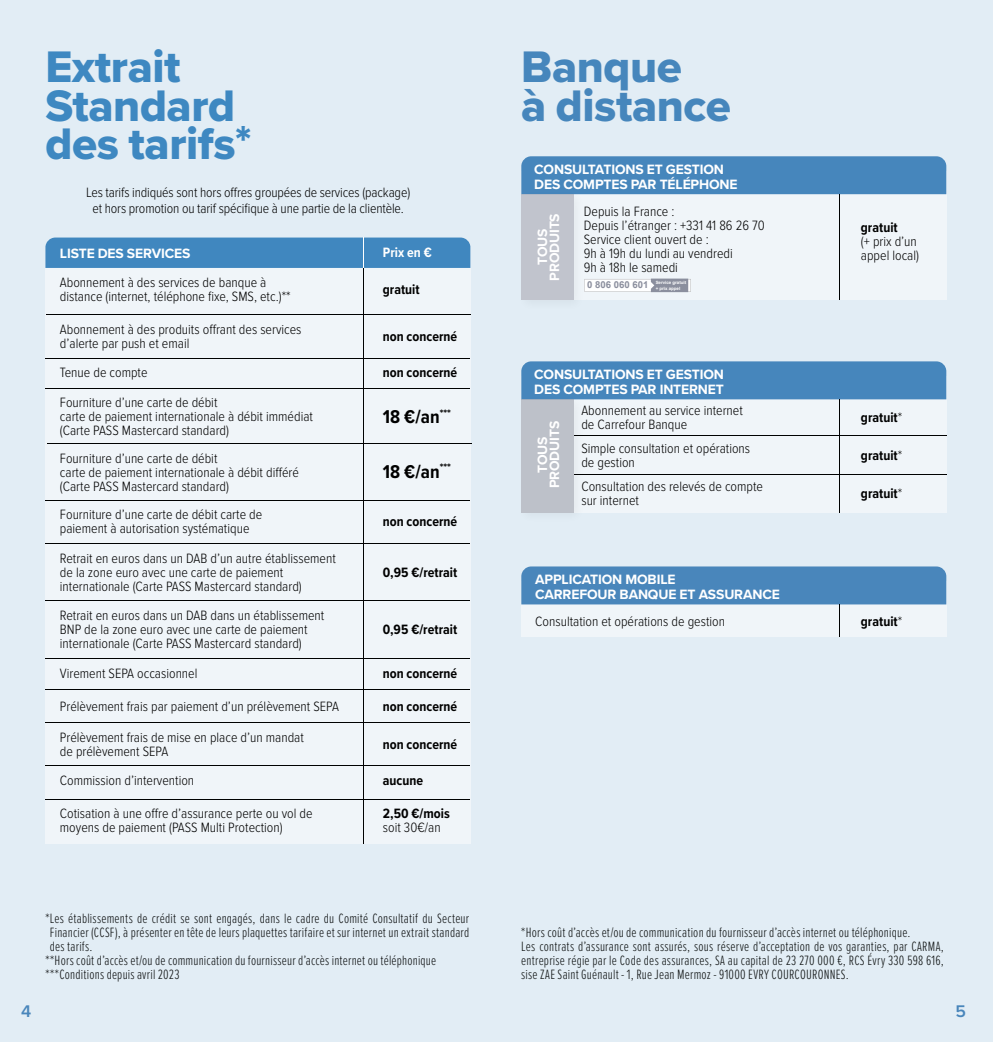
<style>
.page{position:relative;width:993px;height:1042px;background:#fff}
.page>*{position:absolute;margin:0;border:0;box-sizing:border-box;transform-origin:0 0}
.t1{font:45.85px/38.5px "Proxima Nova Extrabld";letter-spacing:-.01em;color:#3e88c1}
.t2{font:45.85px/38.5px "Proxima Nova Extrabld";letter-spacing:-.01em;color:#4686bc}
.t3{font:700 19.25px "Proxima Nova Cond";color:#000}
.t4{font:600 17.5px "Proxima Nova";color:#4986bb}
.t5{font:300 14px/14px "Proxima Nova Cond";color:#000}
.t6{font:300 14px/14px "Proxima Nova Ex Cn";letter-spacing:.015em;color:#131717}
.t7{font:300 14px "Proxima Nova Ex Cn";letter-spacing:.015em;color:#131617}
.t8{font:700 14px/14.9px "Proxima Nova";letter-spacing:-.01em;color:#fff}
.t9{font:700 14px "Proxima Nova Cond";color:#000}
.t10{font:700 14px "Proxima Nova Cond";color:#fff}
.t11{font:700 9.62px "Arial";color:#8b8f9e}
.t12{font:700 4.38px "Arial";color:#fff}
.s1{font-weight:300}
</style>
<div class="page">
<div style="left:0;top:0;width:992px;height:1042px;background:#e2edf5"></div>
<div style="left:521px;top:171px;width:424px;height:129px;background:#f0f5f9"></div>
<div style="left:521px;top:156px;width:424px;height:38px;background:#4686bc"></div>
<div style="left:515px;top:188px;width:72px;height:125px;background:#000;opacity:.1"></div>
<div style="left:521px;top:194px;width:52px;height:106px;background:#c1c4cd"></div>
<hr style="left:838px;top:194px;width:1px;height:106px;background:#000101">
<svg style="left:584px;top:279px;width:106px;height:13px"></svg>
<div style="left:521px;top:376px;width:424px;height:137px;background:#f0f5f9"></div>
<div style="left:521px;top:361px;width:424px;height:38px;background:#4686bc"></div>
<div style="left:515px;top:393px;width:72px;height:133px;background:#000;opacity:.1"></div>
<div style="left:521px;top:399px;width:52px;height:114px;background:#bdc1c9"></div>
<hr style="left:838px;top:399px;width:1px;height:114px;background:#000101">
<hr style="left:573px;top:435px;width:373px;height:1px;background:#000101">
<hr style="left:573px;top:474px;width:373px;height:1px;background:#000101">
<div style="left:521px;top:581px;width:424px;height:56px;background:#f0f5f9"></div>
<div style="left:521px;top:566px;width:424px;height:38px;background:#4986bb"></div>
<hr style="left:838px;top:604px;width:1px;height:33px;background:#000101">
<div style="left:45px;top:247px;width:425px;height:596px;background:#f0f5f9"></div>
<div style="left:45px;top:237px;width:425px;height:31px;background:#4087bf"></div>
<hr style="left:363px;top:268px;width:1px;height:575px;background:#000101">
<hr style="left:363px;top:237px;width:1px;height:31px;background:#fff">
<hr style="left:46px;top:314px;width:424px;height:1px;background:#000101">
<hr style="left:45px;top:358px;width:425px;height:1px;background:#000101">
<hr style="left:45px;top:388px;width:425px;height:1px;background:#000101">
<hr style="left:48px;top:443px;width:424px;height:1px;background:#000101">
<hr style="left:45px;top:500px;width:425px;height:1px;background:#000101">
<hr style="left:45px;top:543px;width:425px;height:1px;background:#000101">
<hr style="left:45px;top:600px;width:425px;height:1px;background:#000101">
<hr style="left:45px;top:658px;width:425px;height:1px;background:#000101">
<hr style="left:45px;top:690px;width:425px;height:1px;background:#000101">
<hr style="left:45px;top:722px;width:425px;height:1px;background:#000101">
<hr style="left:45px;top:765px;width:425px;height:1px;background:#000101">
<hr style="left:45px;top:799px;width:425px;height:1px;background:#000101">
<h1 class="t1" style="left:45px;top:47px;width:207px">Extrait<br>Standard des tarifs*</h1>
<h1 class="t2" style="left:521px;top:47px;width:211px">Banque<br>à distance</h1>
<p class="t8" style="left:534px;top:162px;width:205px">CONSULTATIONS ET GESTION<br>DES COMPTES PAR TÉLÉPHONE</p>
<p class="t8" style="left:536px;top:280px;width:69px;line-height:12.1px;text-align:center;rotate:-90deg">TOUS<br>PRODUITS</p>
<p class="t9" style="left:860px;top:217px;width:38px">gratuit</p>
<p class="t5" style="left:86px;top:185px;width:325px;line-height:15.8px;text-align:center">Les tarifs indiqués sont hors offres groupées de services (package) et hors promotion ou tarif spécifique à une partie de la clientèle.</p>
<p class="t5" style="left:583px;top:204px;width:182px">Depuis la France :<br>Depuis l’étranger : +331 41 86 26 70<br>Service client ouvert de :<br>9h à 19h du lundi au vendredi<br>9h à 18h le samedi</p>
<p class="t12" style="left:655px;top:280px;width:32px">Service gratuit</p>
<p class="t11" style="left:587px;top:279px;width:94px">0 806 060 601 <sub>+</sub> <sub>prix</sub> <sub>appel</sub></p>
<p class="t5" style="left:860px;top:234px;width:60px">(+ prix d’un appel local)</p>
<p class="t10" style="left:383px;top:242px;width:50px">Prix en €</p>
<p class="t8" style="left:60px;top:246px;width:132px">LISTE DES SERVICES</p>
<p class="t5" style="left:60px;top:276px;width:232px">Abonnement à des services de banque à distance (internet, téléphone fixe, SMS, etc.)**</p>
<p class="t9" style="left:383px;top:279px;width:38px">gratuit</p>
<p class="t5" style="left:60px;top:323px;width:243px">Abonnement à des produits offrant des services d’alerte par push et email</p>
<p class="t5" style="left:60px;top:366px;width:89px">Tenue de compte</p>
<p class="t9" style="left:383px;top:362px;width:76px">non concerné</p>
<h2 class="t3" style="left:383px;top:402px;width:70px">18 €/an<sup>***</sup></h2>
<p class="t9" style="left:383px;top:326px;width:76px">non concerné</p>
<p class="t5" style="left:60px;top:396px;width:254px">Fourniture d’une carte de débit<br>carte de paiement internationale à débit immédiat (Carte PASS Mastercard standard)</p>
<p class="t5" style="left:60px;top:452px;width:240px">Fourniture d’une carte de débit<br>carte de paiement internationale à débit différé (Carte PASS Mastercard standard)</p>
<p class="t5" style="left:60px;top:508px;width:204px">Fourniture d’une carte de débit carte de paiement à autorisation systématique</p>
<p class="t5" style="left:60px;top:552px;width:277px">Retrait en euros dans un DAB d’un autre établissement de la zone euro avec une carte de paiement internationale (Carte PASS Mastercard standard)</p>
<h2 class="t3" style="left:383px;top:457px;width:70px">18 €/an<sup>***</sup></h2>
<p class="t9" style="left:383px;top:511px;width:76px">non concerné</p>
<p class="t9" style="left:383px;top:562px;width:76px">0,95 €/retrait</p>
<p class="t5" style="left:60px;top:609px;width:266px">Retrait en euros dans un DAB dans un établissement<br>BNP de la zone euro avec une carte de paiement internationale (Carte PASS Mastercard standard)</p>
<p class="t5" style="left:60px;top:667px;width:139px">Virement SEPA occasionnel</p>
<p class="t9" style="left:383px;top:663px;width:76px">non concerné</p>
<p class="t5" style="left:60px;top:700px;width:280px">Prélèvement frais par paiement d’un prélèvement SEPA</p>
<p class="t9" style="left:383px;top:696px;width:76px">non concerné</p>
<p class="t9" style="left:383px;top:734px;width:76px">non concerné</p>
<p class="t9" style="left:383px;top:619px;width:76px">0,95 €/retrait</p>
<p class="t5" style="left:60px;top:730px;width:245px">Prélèvement frais de mise en place d’un mandat de prélèvement SEPA</p>
<p class="t5" style="left:60px;top:773px;width:136px">Commission d’intervention</p>
<p class="t9" style="left:383px;top:769px;width:42px">aucune</p>
<p class="t5" style="left:60px;top:807px;width:254px">Cotisation à une offre d’assurance perte ou vol de moyens de paiement (PASS Multi Protection)</p>
<p class="t9" style="left:383px;top:803px;width:68px">2,50 €/mois</p>
<p class="t5" style="left:383px;top:821px;width:59px">soit 30€/an</p>
<p class="t7" style="left:45px;top:908px;width:425px">*Les établissements de crédit se sont engagés, dans le cadre du Comité Consultatif du Secteur</p>
<p class="t7" style="left:50px;top:922px;width:421px">Financier (CCSF), à présenter en tête de leurs plaquettes tarifaire et sur internet un extrait standard</p>
<p class="t7" style="left:50px;top:936px;width:44px">des tarifs.</p>
<p class="t7" style="left:45px;top:950px;width:392px">**Hors coût d’accès et/ou de communication du fournisseur d’accès internet ou téléphonique</p>
<p class="t7" style="left:45px;top:964px;width:135px">***Conditions depuis avril 2023</p>
<p class="t8" style="left:534px;top:367px;width:191px">CONSULTATIONS ET GESTION<br>DES COMPTES PAR INTERNET</p>
<p class="t8" style="left:536px;top:488px;width:69px;line-height:12.1px;text-align:center;rotate:-90deg">TOUS<br>PRODUITS</p>
<p class="t5" style="left:581px;top:403px;width:163px">Abonnement au service internet de Carrefour Banque</p>
<p class="t5" style="left:581px;top:442px;width:170px">Simple consultation et opérations de gestion</p>
<p class="t5" style="left:581px;top:480px;width:183px">Consultation des relevés de compte sur internet</p>
<p class="t8" style="left:535px;top:571px;width:246px">APPLICATION MOBILE<br>CARREFOUR BANQUE ET ASSURANCE</p>
<p class="t9" style="left:860px;top:407px;width:43px">gratuit<span class="s1">*</span></p>
<p class="t9" style="left:860px;top:445px;width:43px">gratuit<span class="s1">*</span></p>
<p class="t9" style="left:860px;top:483px;width:43px">gratuit<span class="s1">*</span></p>
<p class="t5" style="left:535px;top:615px;width:191px">Consultation et opérations de gestion</p>
<p class="t9" style="left:860px;top:611px;width:43px">gratuit<span class="s1">*</span></p>
<p class="t6" style="left:521px;top:924px;width:424px">*Hors coût d’accès et/ou de communication du fournisseur d’accès internet ou téléphonique.<br>Les contrats d’assurance sont assurés, sous réserve d’acceptation de vos garanties, par CARMA, entreprise régie par le Code des assurances, SA au capital de 23 270 000 €, RCS Évry 330 598 616, sise ZAE Saint Guénault - 1, Rue Jean Mermoz - 91000 EVRY COURCOURONNES.</p>
<p class="t4" style="left:21px;top:997px;width:12px">4</p>
<p class="t4" style="left:955px;top:997px;width:12px">5</p>
</div>
